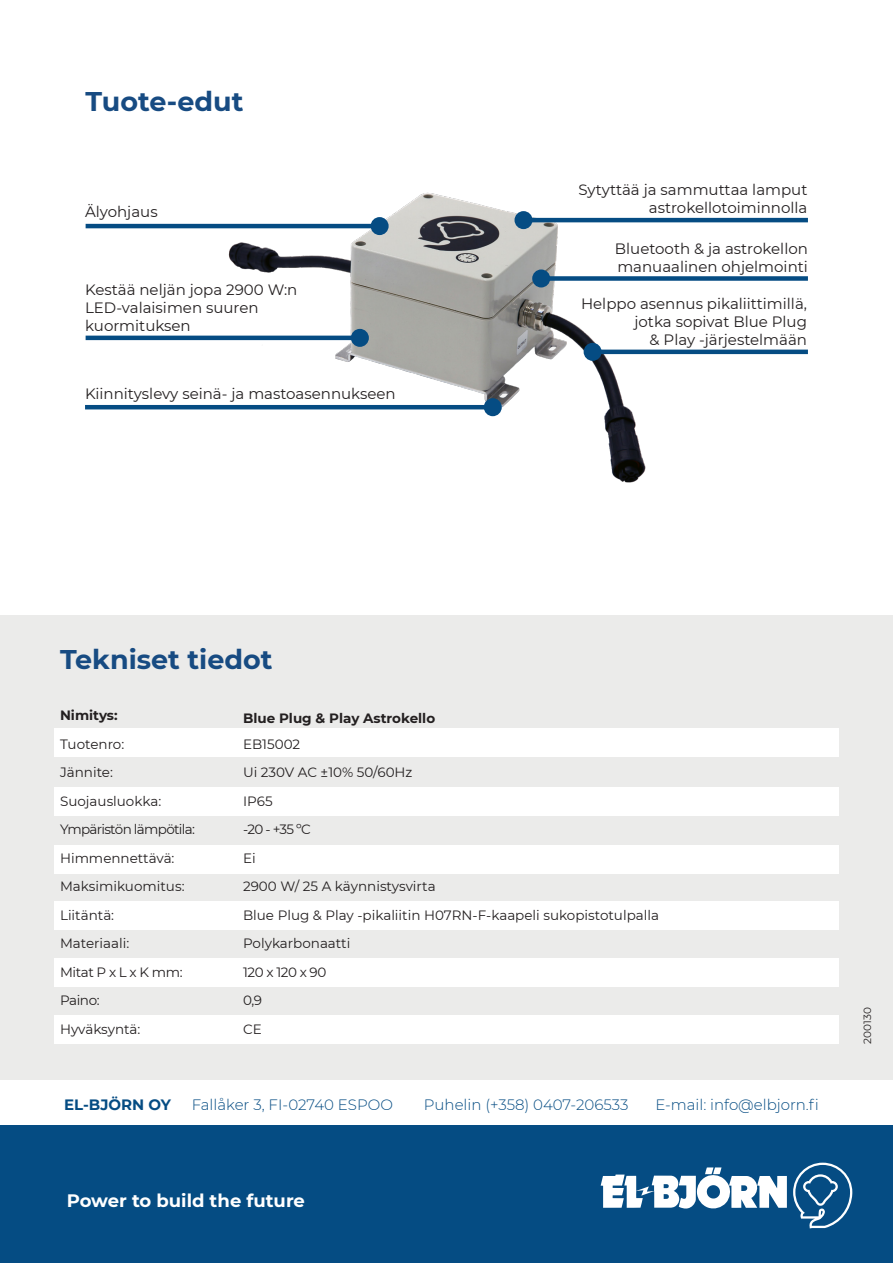
<style>
.page{position:relative;width:893px;height:1263px;background:#fff}
.page>*{position:absolute;margin:0;border:0;box-sizing:border-box;transform-origin:0 0}
.t1{font:700 27px "Montserrat";color:#174b82}
.t2{font:700 18px "Montserrat";color:#fff}
.t3{font:15px/18px "Montserrat";color:#231f20}
.t4{font:300 15px "Montserrat";color:#054c83}
.t5{font:700 15px "Montserrat";color:#054c83}
.t6{font:13.5px "Montserrat";color:#231f20}
.t7{font:700 13.5px "Montserrat";color:#231f20}
.t8{font:13.5px "Montserrat";letter-spacing:-.05em;color:#231f20}
.t9{font:10.5px "Montserrat";color:#231f20}
</style>
<div class="page">
<div style="left:0;top:1126px;width:893px;height:137px;background:#054c83"></div>
<svg style="left:601px;top:1167px;width:186px;height:42px"></svg>
<svg style="left:793px;top:1163px;width:59px;height:65px"></svg>
<div style="left:0;top:615px;width:893px;height:465px;background:#ebebea"></div>
<div style="left:54px;top:728px;width:785px;height:29px;background:#fff"></div>
<div style="left:54px;top:787px;width:785px;height:28px;background:#fff"></div>
<div style="left:54px;top:845px;width:785px;height:28px;background:#fff"></div>
<div style="left:54px;top:902px;width:785px;height:28px;background:#fff"></div>
<div style="left:54px;top:958px;width:785px;height:29px;background:#fff"></div>
<div style="left:54px;top:1015px;width:785px;height:29px;background:#fff"></div>
<img style="left:216px;top:192px;width:450px;height:291px">
<hr style="left:86px;top:224px;width:294px;height:4px;background:#054c83">
<div style="left:371px;top:217px;width:18px;height:18px;background:#054c83;border-radius:50%"></div>
<hr style="left:86px;top:336px;width:274px;height:4px;background:#054c83">
<div style="left:351px;top:329px;width:18px;height:18px;background:#054c83;border-radius:50%"></div>
<hr style="left:85px;top:405px;width:408px;height:4px;background:#054c83">
<div style="left:484px;top:398px;width:18px;height:18px;background:#054c83;border-radius:50%"></div>
<hr style="left:593px;top:350px;width:215px;height:4px;background:#054c83">
<div style="left:584px;top:343px;width:18px;height:18px;background:#054c83;border-radius:50%"></div>
<div style="left:541px;top:276px;width:267px;height:5px;background:#054c83"></div>
<div style="left:532px;top:269px;width:18px;height:18px;background:#054c83;border-radius:50%"></div>
<hr style="left:523px;top:218px;width:285px;height:4px;background:#054c83">
<div style="left:514px;top:211px;width:18px;height:18px;background:#054c83;border-radius:50%"></div>
<p class="t1" style="left:86px;top:82px;width:159px">Tuote-edut</p>
<p class="t3" style="left:578px;top:180px;width:231px">Sytyttää ja sammuttaa lamput</p>
<p class="t3" style="left:85px;top:202px;width:74px">Älyohjaus</p>
<p class="t3" style="left:649px;top:198px;width:160px">astrokellotoiminnolla</p>
<p class="t3" style="left:85px;top:281px;width:214px">Kestää neljän jopa 2900 W:n<br>LED-valaisimen suuren kuormituksen</p>
<p class="t3" style="left:85px;top:384px;width:312px">Kiinnityslevy seinä- ja mastoasennukseen</p>
<p class="t3" style="left:615px;top:239px;width:195px">Bluetooth &amp; ja astrokellon manuaalinen ohjelmointi</p>
<p class="t3" style="left:581px;top:294px;width:227px;text-align:right">Helppo asennus pikaliittimillä, jotka sopivat Blue Plug<br>&amp; Play -järjestelmään</p>
<p class="t1" style="left:60px;top:640px;width:214px">Tekniset tiedot</p>
<p class="t7" style="left:60px;top:706px;width:59px">Nimitys:</p>
<p class="t7" style="left:243px;top:709px;width:194px">Blue Plug &amp; Play Astrokello</p>
<p class="t6" style="left:60px;top:735px;width:66px">Tuotenro:</p>
<p class="t6" style="left:243px;top:735px;width:59px">EB15002</p>
<p class="t6" style="left:60px;top:763px;width:54px">Jännite:</p>
<p class="t6" style="left:243px;top:763px;width:171px">Ui 230V AC ±10% 50/60Hz</p>
<p class="t6" style="left:60px;top:792px;width:103px">Suojausluokka:</p>
<p class="t6" style="left:243px;top:792px;width:31px">IP65</p>
<p class="t8" style="left:60px;top:820px;width:136px">Ympäristön lämpötila:</p>
<p class="t6" style="left:243px;top:820px;width:69px">-20 - +35 ºC</p>
<p class="t6" style="left:60px;top:849px;width:116px">Himmennettävä:</p>
<p class="t6" style="left:243px;top:849px;width:14px">Ei</p>
<p class="t6" style="left:60px;top:877px;width:126px">Maksimikuomitus:</p>
<p class="t6" style="left:243px;top:877px;width:194px">2900 W/ 25 A käynnistysvirta</p>
<p class="t6" style="left:60px;top:906px;width:56px">Liitäntä:</p>
<p class="t6" style="left:243px;top:906px;width:417px">Blue Plug &amp; Play -pikaliitin H07RN-F-kaapeli sukopistotulpalla</p>
<p class="t6" style="left:60px;top:934px;width:71px">Materiaali:</p>
<p class="t6" style="left:243px;top:934px;width:109px">Polykarbonaatti</p>
<p class="t6" style="left:60px;top:963px;width:124px">Mitat P x L x K mm:</p>
<p class="t6" style="left:243px;top:963px;width:85px">120 x 120 x 90</p>
<p class="t6" style="left:60px;top:991px;width:41px">Paino:</p>
<p class="t6" style="left:243px;top:991px;width:21px">0,9</p>
<p class="t6" style="left:60px;top:1020px;width:82px">Hyväksyntä:</p>
<p class="t6" style="left:243px;top:1020px;width:20px">CE</p>
<p class="t5" style="left:64px;top:1093px;width:108px">EL-BJÖRN OY</p>
<p class="t4" style="left:192px;top:1094px;width:203px">Fallåker 3, FI-02740 ESPOO</p>
<p class="t4" style="left:424px;top:1094px;width:206px">Puhelin (+358) 0407-206533</p>
<p class="t4" style="left:655px;top:1094px;width:165px">E-mail: info@elbjorn.fi</p>
<h2 class="t2" style="left:67px;top:1188px;width:240px">Power to build the future</h2>
<p class="t9" style="left:860px;top:1044px;width:38px;rotate:-90deg">200130</p>
</div>
